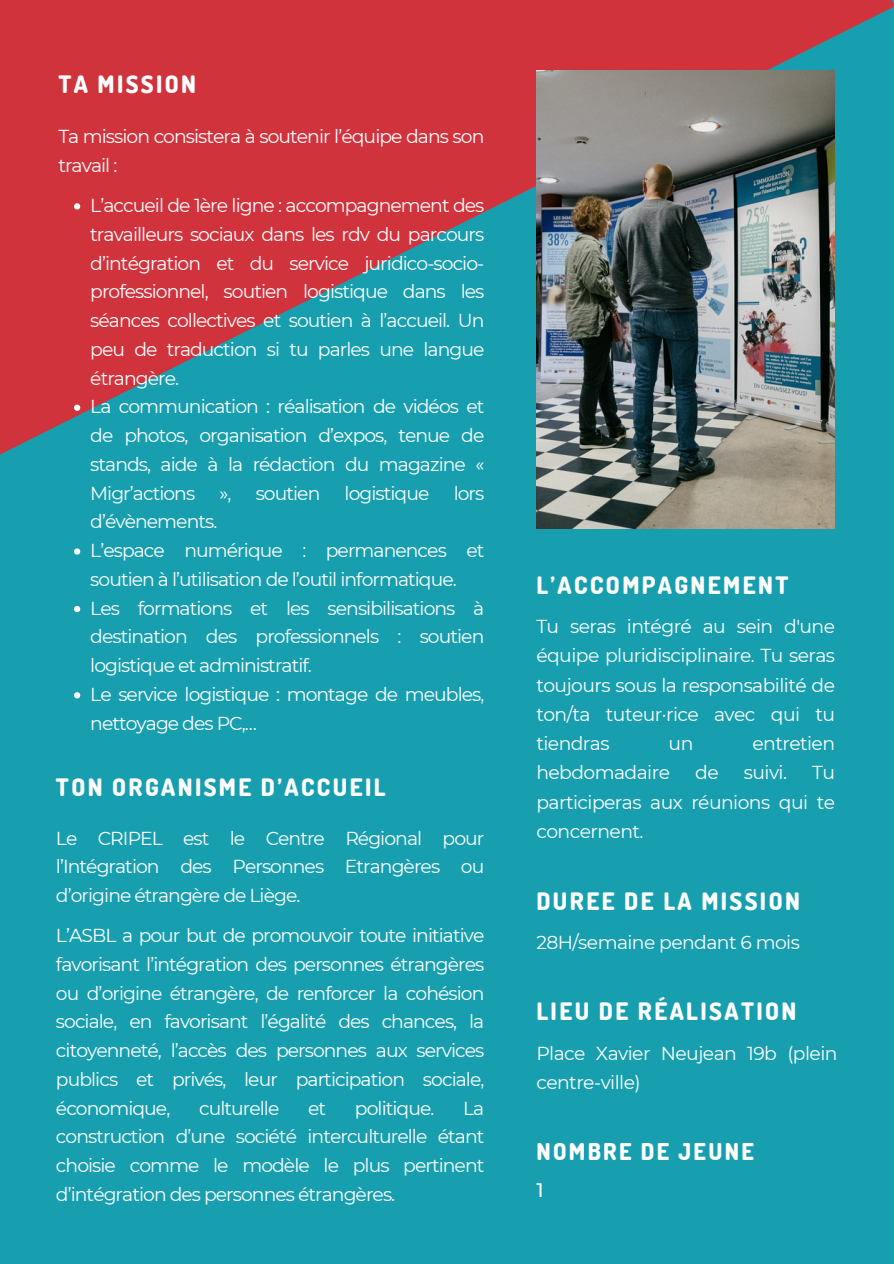
<style>
.page{position:relative;width:894px;height:1264px;background:#fff}
.page>*{position:absolute;margin:0;border:0;box-sizing:border-box;transform-origin:0 0}
.t1{font:800 24px "Dosis";letter-spacing:.1em;color:#fff}
.t2{font:800 23.1px "Dosis";letter-spacing:.1em;color:#fff}
.t3{font:500 19.5px "Montserrat";color:#fff}
.t4{font:18.75px/28.8px "Montserrat";letter-spacing:-.05em;color:#fff;text-align:justify}
.t5{font:18.75px/29.2px "Montserrat";letter-spacing:-.03em;color:#fff}
</style>
<div class="page">
<div style="left:0;top:0;width:893px;height:1263px;background:#179faf"></div>
<svg style="left:0;top:0;width:893px;height:454px;fill:#d1333d"></svg>
<svg style="left:74px;top:203px;width:6px;height:6px"></svg>
<svg style="left:74px;top:404px;width:6px;height:7px"></svg>
<svg style="left:74px;top:548px;width:6px;height:6px"></svg>
<svg style="left:74px;top:606px;width:6px;height:6px"></svg>
<svg style="left:74px;top:692px;width:6px;height:6px"></svg>
<img style="left:536px;top:71px;width:298px;height:457px">
<h1 class="t1" style="left:58px;top:68px;width:139px">TA MISSION</h1>
<p class="t4" style="left:58px;top:122px;width:427px">Ta mission consistera à soutenir l’équipe dans son travail :</p>
<p class="t4" style="left:90px;top:191px;width:395px">L’accueil de 1ère ligne : accompagnement des travailleurs sociaux dans les rdv du parcours d’intégration et du service juridico-socio&shy;professionnel, soutien logistique dans les séances collectives et soutien à l’accueil. Un peu de traduction si tu parles une langue étrangère.</p>
<p class="t4" style="left:90px;top:392px;width:395px">La communication : réalisation de vidéos et de photos, organisation d’expos, tenue de stands, aide à la rédaction du magazine « Migr’actions</p>
<p class="t4" style="left:219px;top:478px;width:13px">»,</p>
<p class="t4" style="left:256px;top:478px;width:66px">soutien</p>
<p class="t4" style="left:344px;top:478px;width:86px">logistique</p>
<p class="t4" style="left:453px;top:478px;width:32px">lors</p>
<p class="t4" style="left:90px;top:507px;width:128px">d’évènements.</p>
<p class="t4" style="left:90px;top:536px;width:395px">L’espace numérique : permanences et soutien à l’utilisation de l’outil informatique.</p>
<p class="t4" style="left:90px;top:593px;width:395px">Les formations et les sensibilisations à destination des professionnels : soutien logistique et administratif.</p>
<p class="t4" style="left:90px;top:680px;width:395px">Le service logistique : montage de meubles, nettoyage des PC,…</p>
<h1 class="t1" style="left:56px;top:771px;width:331px">TON ORGANISME D’ACCUEIL</h1>
<p class="t4" style="left:56px;top:823px;width:430px">Le CRIPEL est le Centre Régional pour l’Intégration des Personnes Etrangères ou d’origine étrangère de Liège.</p>
<h1 class="t4" style="left:56px;top:921px;width:430px">L’ASBL a pour but de promouvoir toute initiative favorisant l’intégration des personnes étrangères ou d’origine étrangère, de renforcer la cohésion sociale, en favorisant l’égalité des chances, la citoyenneté, l’accès des personnes aux services publics et privés, leur participation sociale, économique,</h1>
<h1 class="t4" style="left:199px;top:1093px;width:82px">culturelle</h1>
<h1 class="t4" style="left:308px;top:1093px;width:19px">et</h1>
<h1 class="t4" style="left:355px;top:1093px;width:81px">politique.</h1>
<h1 class="t4" style="left:56px;top:1093px;width:430px;text-indent:407px">La construction d’une société interculturelle étant choisie comme le modèle le plus pertinent d’intégration des personnes étrangères.</h1>
<h1 class="t1" style="left:536px;top:569px;width:253px">L’ACCOMPAGNEMENT</h1>
<p class="t4" style="left:536px;top:611px;width:300px;line-height:29.2px">Tu seras intégré au sein d'une équipe pluridisciplinaire. Tu seras toujours sous la responsabilité de ton/ta tuteur·rice avec qui tu tiendras</p>
<p class="t4" style="left:668px;top:729px;width:26px">un</p>
<p class="t5" style="left:752px;top:728px;width:84px">entretien</p>
<p class="t5" style="left:536px;top:758px;width:135px">hebdomadaire</p>
<p class="t4" style="left:695px;top:758px;width:25px">de</p>
<p class="t4" style="left:743px;top:758px;width:45px">suivi.</p>
<p class="t4" style="left:536px;top:758px;width:300px;line-height:29.2px;text-indent:276px">Tu participeras aux réunions qui te concernent.</p>
<h1 class="t1" style="left:536px;top:885px;width:265px">DUREE DE LA MISSION</h1>
<h2 class="t5" style="left:536px;top:927px;width:265px">28H/semaine pendant 6 mois</h2>
<h1 class="t1" style="left:536px;top:995px;width:261px">LIEU DE RÉALISATION</h1>
<p class="t5" style="left:536px;top:1038px;width:302px">Place Xavier Neujean 19b (plein centre-ville)</p>
<p class="t2" style="left:536px;top:1135px;width:219px">NOMBRE DE JEUNE</p>
<p class="t3" style="left:536px;top:1177px;width:9px">1</p>
</div>
